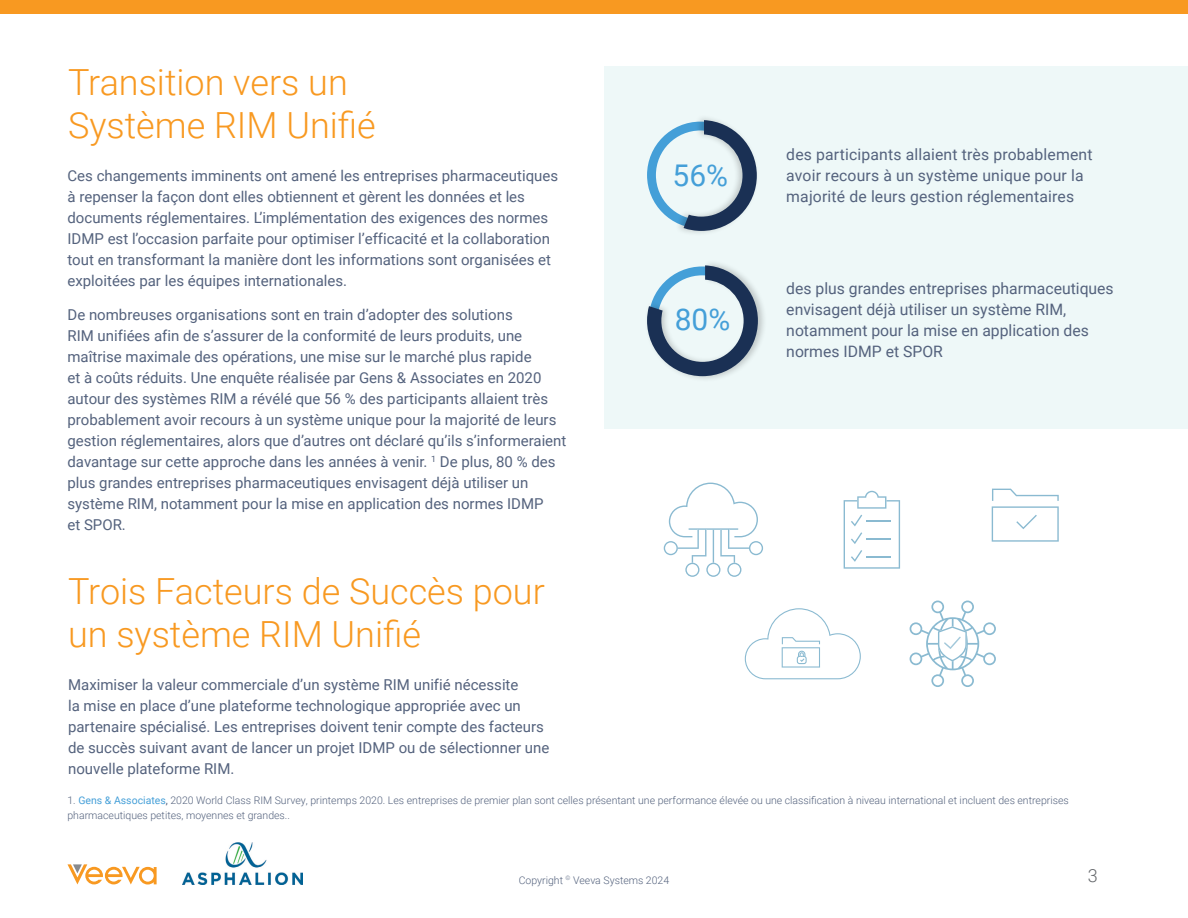
<style>
.page{position:relative;width:1188px;height:918px;background:#fff}
.page>*{position:absolute;margin:0;border:0;box-sizing:border-box;transform-origin:0 0}
.t1{font:300 36px/43.2px "Roboto";color:#f89921}
.t2{font:29.85px "Roboto";color:#449fd8}
.t3{font:300 18px "Roboto";color:#63666a}
.t4{font:15.75px/21px "Roboto";color:#54627d}
.t5{font:15px/21px "Roboto";color:#54627d}
.t6{font:300 10.5px/15px "Roboto";color:#54627d}
.s1{font-weight:400;color:#449fd8}
.s2{font-weight:400}
</style>
<div class="page">
<svg style="left:68px;top:864px;width:89px;height:21px"></svg>
<div style="left:0;top:0;width:1188px;height:14px;background:#f89921"></div>
<svg style="left:992px;top:489px;width:67px;height:53px"></svg>
<svg style="left:745px;top:608px;width:116px;height:71px"></svg>
<svg style="left:844px;top:491px;width:56px;height:78px"></svg>
<svg style="left:910px;top:601px;width:86px;height:86px"></svg>
<svg style="left:664px;top:483px;width:99px;height:94px"></svg>
<img style="left:183px;top:843px;width:119px;height:42px">
<div style="left:605px;top:66px;width:583px;height:363px;background:#eef8f8"></div>
<div style="left:647px;top:122px;width:107px;height:106px;border:9px solid #449fd8;border-radius:50%"></div>
<div style="left:675px;top:115px;width:85px;height:122px;background:#000;opacity:.2"></div>
<svg style="left:684px;top:120px;width:73px;height:111px"></svg>
<div style="left:644px;top:260px;width:123px;height:122px;background:#000;opacity:.2"></div>
<svg style="left:647px;top:265px;width:111px;height:111px"></svg>
<h1 class="t1" style="left:68px;top:59px;width:309px">Transition vers un<br>Système RIM Unifié</h1>
<p class="t5" style="left:68px;top:164px;width:492px">Ces changements imminents ont amené les entreprises pharmaceutiques à repenser la façon dont elles obtiennent et gèrent les données et les documents réglementaires. L’implémentation des exigences des normes IDMP est l’occasion parfaite pour optimiser l’efficacité et la collaboration tout en transformant la manière dont les informations sont organisées et exploitées par les équipes internationales.</p>
<p class="t5" style="left:67px;top:304px;width:500px">De nombreuses organisations sont en train d’adopter des solutions<br>RIM unifiées afin de s’assurer de la conformité de leurs produits, une maîtrise maximale des opérations, une mise sur le marché plus rapide<br>et à coûts réduits. Une enquête réalisée par Gens &amp; Associates en 2020 autour des systèmes RIM a révélé que 56 % des participants allaient très probablement avoir recours à un système unique pour la majorité de leurs gestion réglementaires, alors que d’autres ont déclaré qu’ils s’informeraient davantage sur cette approche dans les années à venir. <sup>1</sup> De plus, 80 % des plus grandes entreprises pharmaceutiques envisagent déjà utiliser un système RIM, notamment pour la mise en application des normes IDMP<br>et SPOR.</p>
<h1 class="t1" style="left:68px;top:568px;width:478px">Trois Facteurs de Succès pour un système RIM Unifié</h1>
<p class="t5" style="left:68px;top:673px;width:483px">Maximiser la valeur commerciale d’un système RIM unifié nécessite<br>la mise en place d’une plateforme technologique appropriée avec un partenaire spécialisé. Les entreprises doivent tenir compte des facteurs de succès suivant avant de lancer un projet IDMP ou de sélectionner une nouvelle plateforme RIM.</p>
<h2 class="t2" style="left:673px;top:154px;width:57px">56%</h2>
<h2 class="t2" style="left:675px;top:299px;width:57px">80%</h2>
<p class="t4" style="left:786px;top:144px;width:308px">des participants allaient très probablement avoir recours à un système unique pour la majorité de leurs gestion réglementaires</p>
<p class="t4" style="left:786px;top:277px;width:329px">des plus grandes entreprises pharmaceutiques envisagent déjà utiliser un système RIM, notamment pour la mise en application des normes IDMP et SPOR</p>
<p class="t6" style="left:68px;top:792px;width:1003px">1. <span class="s1">Gens &amp; Associates</span><span class="s2">,</span> 2020 World Class RIM Survey, printemps 2020. Les entreprises de premier plan sont celles présentant une performance élevée ou une classification à niveau international et incluent des entreprises pharmaceutiques petites, moyennes et grandes..</p>
<p class="t6" style="left:519px;top:872px;width:152px">Copyright <sup>©</sup> Veeva Systems 2024</p>
<p class="t3" style="left:1088px;top:863px;width:11px">3</p>
</div>
